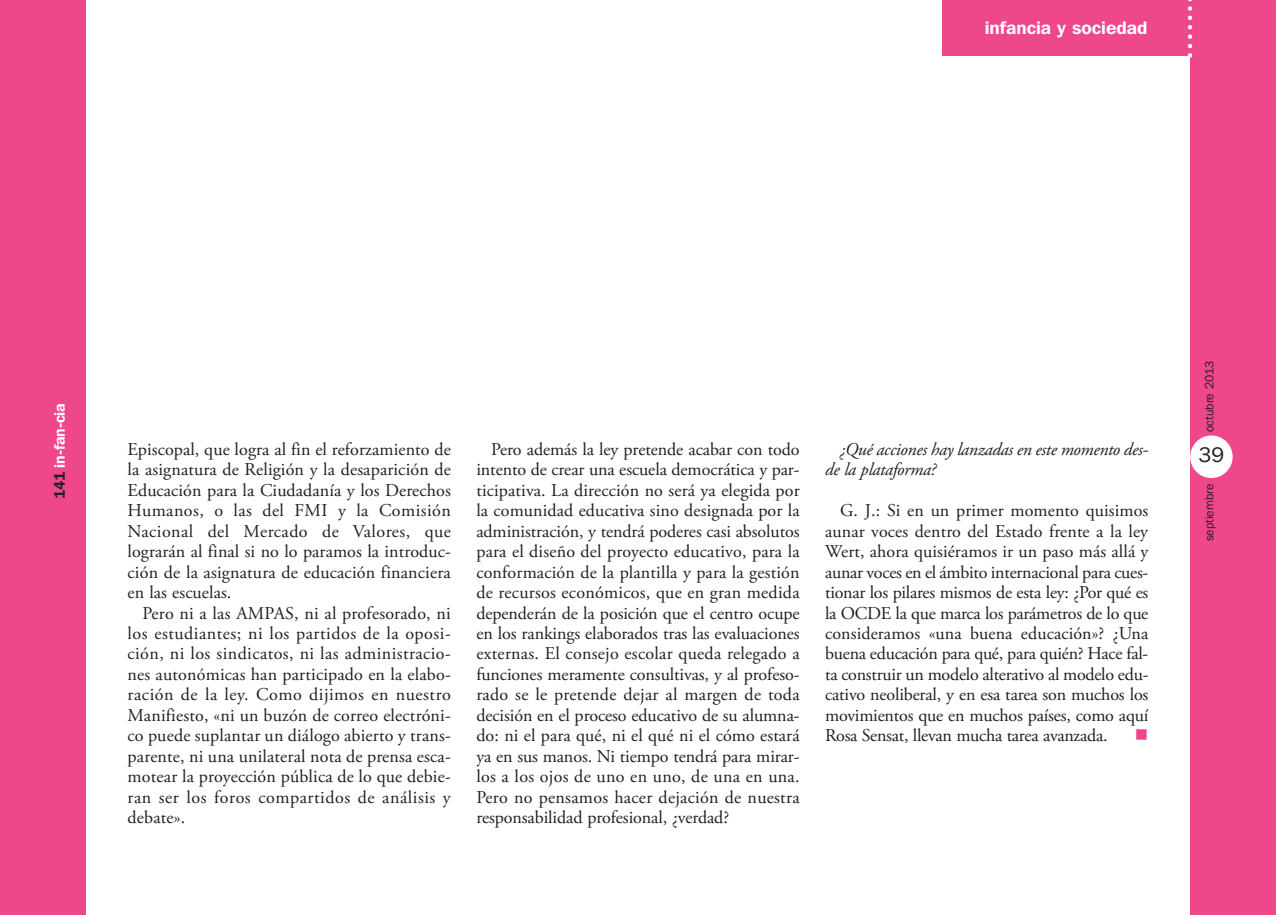
<style>
.page{position:relative;width:1276px;height:915px;background:#fff}
.page>*{position:absolute;margin:0;border:0;box-sizing:border-box;transform-origin:0 0}
.t1{font:21px "Franklin Gothic IT Cby BT";color:#231f20}
.t2{font:18px/20.5px "Adobe Garamond Pro";letter-spacing:.01em;color:#231f20;text-align:justify}
.t3{font:italic 18px/20.4px "Adobe Garamond Pro";letter-spacing:-.015em;color:#231f20}
.t4{font:600 18px "Franklin Gothic IT Cby BT";color:#fff}
.t5{font:600 15px "Franklin Gothic IT Cby BT";letter-spacing:-.01em;color:#fff}
.t6{font:12px "Franklin Gothic IT Cby BT";color:#231f20}
.s1{color:#231f20}
</style>
<div class="page">
<div style="left:0;top:0;width:85px;height:914px;background:#ee478a"></div>
<div style="left:1190px;top:0;width:86px;height:914px;background:#ee478a"></div>
<div style="left:1190px;top:435px;width:42px;height:43px;background:#fff;border-radius:50%"></div>
<div style="left:942px;top:0;width:247px;height:55px;background:#ee478a"></div>
<svg style="left:1187px;top:0;width:5px;height:58px"></svg>
<p class="t4" style="left:985px;top:22px;width:164px">infancia y sociedad</p>
<p class="t5" style="left:54px;top:499px;width:98px;rotate:-90deg"><span class="s1">141</span> in-fan-cia</p>
<p class="t2" style="left:128px;top:440px;width:325px">Episcopal, que logra al fin el reforzamiento de la asignatura de Religión y la desaparición de Educación para la Ciudadanía y los Derechos Humanos, o las del FMI y la Comisión Nacional del Mercado de Valores, que lograrán al final si no lo paramos la introduc&shy;ción de la asignatura de educación financiera en las escuelas.</p>
<p class="t2" style="left:128px;top:604px;width:325px;text-indent:15px">Pero ni a las AMPAS, ni al profesorado, ni los estudiantes; ni los partidos de la oposi&shy;ción, ni los sindicatos, ni las administracio&shy;nes autonómicas han participado en la elabo&shy;ración de la ley. Como dijimos en nuestro Manifiesto, «ni un buzón de correo electróni&shy;co puede suplantar un diálogo abierto y trans&shy;parente, ni una unilateral nota de prensa esca&shy;motear la proyección pública de lo que debie&shy;ran ser los foros compartidos de análisis y debate».</p>
<p class="t2" style="left:476px;top:440px;width:325px;text-indent:15px">Pero además la ley pretende acabar con todo intento de crear una escuela democrática y par&shy;ticipativa. La dirección no será ya elegida por la comunidad educativa sino designada por la administración, y tendrá poderes casi absolutos para el diseño del proyecto educativo, para la conformación de la plantilla y para la gestión de recursos económicos, que en gran medida dependerán de la posición que el centro ocupe en los rankings elaborados tras las evaluaciones externas. El consejo escolar queda relegado a funciones meramente consultivas, y al profeso&shy;rado se le pretende dejar al margen de toda decisión en el proceso educativo de su alumna&shy;do: ni el para qué, ni el qué ni el cómo estará ya en sus manos. Ni tiempo tendrá para mirar&shy;los a los ojos de uno en uno, de una en una.<br>Pero no pensamos hacer dejación de nuestra responsabilidad profesional, ¿verdad?</p>
<p class="t3" style="left:825px;top:440px;width:325px;text-indent:15px">¿Qué acciones hay lanzadas en este momento des&shy;de la plataforma?</p>
<p class="t2" style="left:825px;top:501px;width:325px;text-indent:15px">G. J.: Si en un primer momento quisimos aunar voces dentro del Estado frente a la ley Wert, ahora quisiéramos ir un paso más allá y aunar voces en el ámbito internacional para cues&shy;tionar los pilares mismos de esta ley: ¿Por qué es la OCDE la que marca los parámetros de lo que consideramos «una buena educación»? ¿Una buena educación para qué, para quién? Hace fal&shy;ta construir un modelo alterativo al modelo edu&shy;cativo neoliberal, y en esa tarea son muchos los movimientos que en muchos países, como aquí Rosa Sensat, llevan mucha tarea avanzada.</p>
<p class="t6" style="left:1205px;top:432px;width:73px;rotate:-90deg">octubre 2013</p>
<p class="t1" style="left:1198px;top:447px;width:27px">39</p>
<p class="t6" style="left:1205px;top:540px;width:58px;rotate:-90deg">septiembre</p>
</div>
